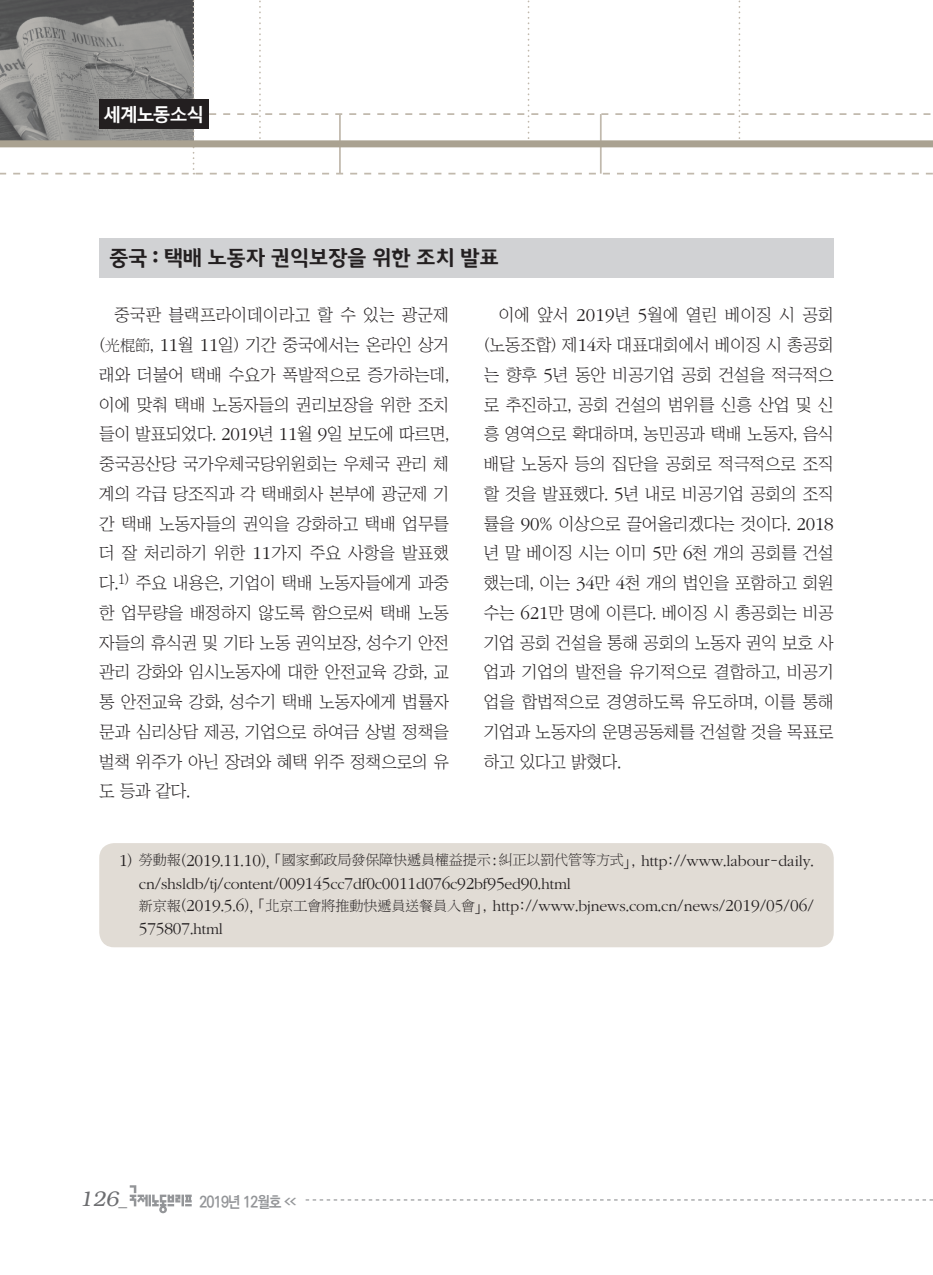
<style>
.page{position:relative;width:933px;height:1275px;background:#fff}
.page>*{position:absolute;margin:0;border:0;box-sizing:border-box;transform-origin:0 0}
.노사정__제목{font:700 21px "Auction Gothic";letter-spacing:-.02em;color:#231f20}
.t1{font:italic 300 21px "Bookman";color:#6c6d70}
.t2{font:700 18.38px "Malgun Gothic";letter-spacing:-.09em;color:#fff}
.각주{font:300 17.32px "ITC Garamond Std";letter-spacing:-.01em;color:#231f20}
.노사정__본문{font:17.15px/29.8px "Chosunilbo NM";letter-spacing:-.01em;color:#231f20;text-align:justify}
.각주-2{font:300 15.75px "ITC Garamond Std";letter-spacing:-.01em;color:#231f20}
.t3{font:700 15.75px "Ko Pub Dotum";letter-spacing:-.055em;color:#939598;scale:.9 1}
.각주-3{font:14px "P Ming Li U";letter-spacing:-.005em;color:#231f20}
.s1{font-family:"P Ming Li U";font-size:15.22px}
.s2{font-family:"ITC Garamond Std";font-weight:300;font-size:18.9px}
.s3{font-family:"ITC Garamond Std";font-weight:300;font-size:17.32px}
.s4{font-family:"Chosunilbo NM";font-size:15.75px}
.s5{font-family:"ITC Garamond Std";font-weight:300;font-size:15.75px}
.s6{font-family:"Chosunilbo NM";font-weight:400}
.s7{font-size:17.32px}
.s8{font-family:"P Ming Li U";font-weight:400;font-size:14px}
.s9{font-family:"Chosunilbo NM";font-weight:400;font-size:15.75px}
.s10{font-size:15.75px}
.s11{font-family:"Helvetica";font-weight:400;font-style:normal;font-size:17.5px}
.s12{font-size:7.88px}
</style>
<div class="page">
<svg style="left:306px;top:1199px;width:627px;height:1px"></svg>
<svg style="left:0;top:0;width:933px;height:174px"></svg>
<div style="left:0;top:140px;width:933px;height:7px;background:#aaa291"></div>
<svg style="left:130px;top:1185px;width:62px;height:28px"></svg>
<div style="left:99px;top:99px;width:109px;height:30px;background:#231f20"></div>
<div style="left:99px;top:843px;width:734px;height:104px;background:#e1dcd5;border-radius:15px"></div>
<div style="left:99px;top:238px;width:734px;height:40px;background:#d1d2d4"></div>
<p class="t2" style="left:103px;top:102px;width:103px">세계노동소식</p>
<p class="노사정__제목" style="left:109px;top:247px;width:391px">중국 : 택배 노동자 권익보장을 위한 조치 발표</p>
<p class="노사정__본문" style="left:99px;top:300px;width:351px;text-indent:15px">중국판 블랙프라이데이라고 할 수 있는 광군제 (<span class="s1">光棍節</span>, <span class="s2">11</span>월 <span class="s2">11</span>일) 기간 중국에서는 온라인 상거 래와 더불어 택배 수요가 폭발적으로 증가하는데, 이에 맞춰 택배 노동자들의 권리보장을 위한 조치 들이 발표되었다. <span class="s2">2019</span>년 <span class="s2">11</span>월 <span class="s2">9</span>일 보도에 따르면, 중국공산당 국가우체국당위원회는 우체국 관리 체 계의 각급 당조직과 각 택배회사 본부에 광군제 기 간 택배 노동자들의 권익을 강화하고 택배 업무를 더 잘 처리하기 위한 <span class="s2">11</span>가지 주요 사항을 발표했 다.<sup>1)</sup> 주요 내용은, 기업이 택배 노동자들에게 과중 한 업무량을 배정하지 않도록 함으로써 택배 노동 자들의 휴식권 및 기타 노동 권익보장, 성수기 안전 관리 강화와 임시노동자에 대한 안전교육 강화, 교 통 안전교육 강화, 성수기 택배 노동자에게 법률자 문과 심리상담 제공, 기업으로 하여금 상벌 정책을 벌책 위주가 아닌 장려와 혜택 위주 정책으로의 유 도 등과 같다.</p>
<p class="노사정__본문" style="left:484px;top:300px;width:351px;text-indent:15px">이에 앞서 <span class="s2">2019</span>년 <span class="s2">5</span>월에 열린 베이징 시 공회 (노동조합) 제<span class="s2">14</span>차 대표대회에서 베이징 시 총공회 는 향후 <span class="s2">5</span>년 동안 비공기업 공회 건설을 적극적으 로 추진하고, 공회 건설의 범위를 신흥 산업 및 신 흥 영역으로 확대하며, 농민공과 택배 노동자, 음식 배달 노동자 등의 집단을 공회로 적극적으로 조직 할 것을 발표했다. <span class="s2">5</span>년 내로 비공기업 공회의 조직 률을 <span class="s2">90</span>% 이상으로 끌어올리겠다는 것이다. <span class="s2">2018 </span>년 말 베이징 시는 이미 <span class="s2">5</span>만 <span class="s2">6</span>천 개의 공회를 건설 했는데, 이는 <span class="s2">34</span>만 <span class="s2">4</span>천 개의 법인을 포함하고 회원 수는 <span class="s2">621</span>만 명에 이른다. 베이징 시 총공회는 비공 기업 공회 건설을 통해 공회의 노동자 권익 보호 사 업과 기업의 발전을 유기적으로 결합하고, 비공기 업을 합법적으로 경영하도록 유도하며, 이를 통해 기업과 노동자의 운명공동체를 건설할 것을 목표로 하고 있다고 밝혔다.</p>
<p class="각주-3" style="left:119px;top:853px;width:696px"><span class="s3">1</span><span class="s4">)</span> 勞動報<span class="s4">(</span><span class="s3">2019</span><span class="s4">.</span><span class="s3">11</span><span class="s4">.</span><span class="s3">10</span><span class="s4">)，「</span>國家郵政局發保障快遞員權益提示<span class="s4">：</span>糾正以罰代管等方式<span class="s4">」,</span> <span class="s5">http</span><span class="s4">://</span><span class="s5">www</span><span class="s4">.</span><span class="s5">labour</span><span class="s4">-</span><span class="s5">daily</span><span class="s4">.</span></p>
<p class="각주-2" style="left:139px;top:875px;width:433px">cn<span class="s6">/</span>shsldb<span class="s6">/</span>tj<span class="s6">/</span>content<span class="s6">/</span><span class="s7">009145</span>cc<span class="s7">7</span>df<span class="s7">0</span>c<span class="s7">0011</span>d<span class="s7">076</span>c<span class="s7">92</span>bf<span class="s7">95</span>ed<span class="s7">90</span><span class="s6">.</span>html</p>
<p class="각주-2" style="left:139px;top:898px;width:676px"><span class="s8">新京報</span><span class="s6">(</span><span class="s7">2019</span><span class="s6">.</span><span class="s7">5</span><span class="s6">.</span><span class="s7">6</span><span class="s6">)，「</span><span class="s8">北京工會將推動快遞員送餐員入會</span><span class="s6">」,</span> http<span class="s6">://</span>www<span class="s6">.</span>bjnews<span class="s6">.</span>com<span class="s6">.</span>cn<span class="s6">/</span>news<span class="s6">/</span><span class="s7">2019</span><span class="s6">/</span><span class="s7">05</span><span class="s6">/</span><span class="s7">06</span><span class="s6">/</span></p>
<p class="각주" style="left:139px;top:919px;width:85px">575807<span class="s9">.</span><span class="s10">html</span></p>
<p class="t1" style="left:79px;top:1187px;width:49px">126<span class="s11">_</span></p>
<p class="t3" style="left:199px;top:1194px;width:109px">2019년 12월호 <span class="s12">&lt;&lt;</span></p>
</div>
